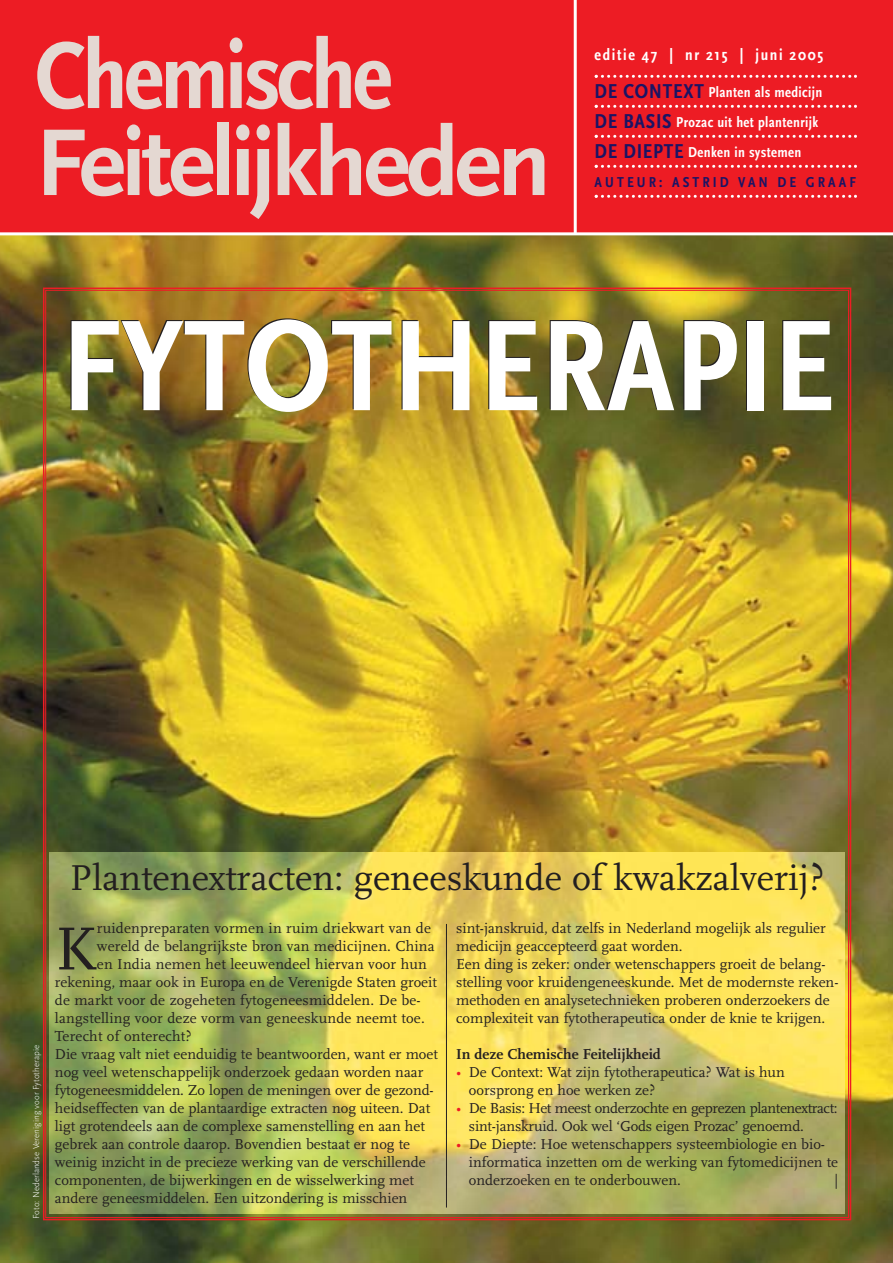
<style>
.page{position:relative;width:893px;height:1263px;background:#fff}
.page>*{position:absolute;margin:0;border:0;box-sizing:border-box;transform-origin:0 0}
.t1{font:135px "Scala Sans Bold Con";color:#fff}
.t2{font:700 99px "Scala Sans";letter-spacing:-.04em;color:#e4d8d2}
.t3{font:99px "Scala Sans Bold Con";letter-spacing:-.035em;color:#e4d8d2}
.t4{font:63.3px "Scala";color:#231f20}
.t5{font:37.5px "Scala";color:#231f20}
.t6{font:16.5px "Scala Sans Bold Con";letter-spacing:.1em;color:#fff}
.t7{font:15px/18px "Scala";color:#231f20}
.t8{font:15px/30px "Scala Sans Bold Con";letter-spacing:.025em;color:#fff}
.t9{font:15px/18px "Scala";letter-spacing:-.025em;color:#231f20}
.t10{font:700 15px "Scala";color:#231f20}
.t11{font:300 9px "Scala Sans";color:#fff}
.s1{font-size:21px;color:#1b1464}
.s2{color:#1b1464}
.s3{color:#ed1c24}
</style>
<div class="page">
<img style="left:0;top:235px;width:892px;height:1028px">
<img style="left:49px;top:853px;width:795px;height:360px">
<div style="left:0;top:0;width:892px;height:234px;background:#ed1c24"></div>
<svg style="left:594px;top:75px;width:262px;height:3px"></svg>
<svg style="left:594px;top:105px;width:262px;height:3px"></svg>
<svg style="left:594px;top:135px;width:262px;height:3px"></svg>
<svg style="left:594px;top:165px;width:262px;height:3px"></svg>
<svg style="left:594px;top:195px;width:262px;height:3px"></svg>
<hr style="left:573px;top:0;width:3px;height:234px;background:#fff">
<hr style="left:0;top:232px;width:892px;height:3px;background:#fff">
<hr style="left:446px;top:924px;width:1px;height:284px;background:#231f20">
<h2 class="t3" style="left:35px;top:36px;width:358px">Chemische</h2>
<h2 class="t2" style="left:35px;top:123px;width:517px">Feitelijkheden</h2>
<p class="t6" style="left:594px;top:48px;width:230px">editie 47 | nr 215 | juni 2005</p>
<p class="t8" style="left:594px;top:78px;width:263px"><span class="s1">DE CONTEXT</span> Planten als medicijn<br><span class="s1">DE BASIS</span> Prozac uit het plantenrijk<br><span class="s1">DE DIEPTE</span> Denken in systemen<br><span class="s2">AUTEUR: ASTRID VAN DE GRAAF</span></p>
<h1 class="t1" style="left:62px;top:312px;width:774px">FYTOTHERAPIE</h1>
<p class="t11" style="left:33px;top:1219px;width:175px;rotate:-90deg">Foto: Nederlandse Vereniging voor Fytotherapie</p>
<h3 class="t5" style="left:70px;top:864px;width:756px">Plantenextracten: geneeskunde of kwakzalverij?</h3>
<h3 class="t4" style="left:55px;top:924px;width:43px">K</h3>
<p class="t7" style="left:97px;top:921px;width:335px">ruidenpreparaten vormen in ruim driekwart van de</p>
<p class="t7" style="left:97px;top:939px;width:339px">wereld de belangrijkste bron van medicijnen. China</p>
<p class="t7" style="left:97px;top:957px;width:331px">en India nemen het leeuwendeel hiervan voor hun</p>
<p class="t7" style="left:55px;top:975px;width:383px">rekening, maar ook in Europa en de Verenigde Staten groeit</p>
<p class="t7" style="left:55px;top:993px;width:367px">de markt voor de zogeheten fytogeneesmiddelen. De be-</p>
<p class="t7" style="left:55px;top:1011px;width:371px">langstelling voor deze vorm van geneeskunde neemt toe.</p>
<p class="t7" style="left:55px;top:1029px;width:138px">Terecht of onterecht?</p>
<p class="t7" style="left:55px;top:1047px;width:384px">Die vraag valt niet eenduidig te beantwoorden, want er moet</p>
<p class="t7" style="left:55px;top:1065px;width:370px">nog veel wetenschappelijk onderzoek gedaan worden naar</p>
<p class="t7" style="left:55px;top:1083px;width:380px">fytogeneesmiddelen. Zo lopen de meningen over de gezond-</p>
<p class="t7" style="left:55px;top:1101px;width:377px">heidseffecten van de plantaardige extracten nog uiteen. Dat</p>
<p class="t7" style="left:55px;top:1119px;width:371px">ligt grotendeels aan de complexe samenstelling en aan het</p>
<p class="t7" style="left:55px;top:1137px;width:356px">gebrek aan controle daarop. Bovendien bestaat er nog te</p>
<p class="t7" style="left:55px;top:1155px;width:372px">weinig inzicht in de precieze werking van de verschillende</p>
<p class="t7" style="left:55px;top:1173px;width:360px">componenten, de bijwerkingen en de wisselwerking met</p>
<p class="t7" style="left:55px;top:1191px;width:354px">andere geneesmiddelen. Een uitzondering is misschien</p>
<p class="t7" style="left:456px;top:921px;width:384px">sint-janskruid, dat zelfs in Nederland mogelijk als regulier medicijn geaccepteerd gaat worden.<br>Een ding is zeker: onder wetenschappers groeit de belang&shy;stelling voor kruidengeneeskunde. Met de modernste reken&shy;methoden en analysetechnieken proberen onderzoekers de complexiteit van fytotherapeutica onder de knie te krijgen.</p>
<p class="t10" style="left:456px;top:1049px;width:206px">In deze Chemische Feitelijkheid</p>
<p class="t7" style="left:469px;top:1065px;width:317px;text-indent:-13px"><span class="s3">•</span> De Context: Wat zijn fytotherapeutica? Wat is hun oorsprong en hoe werken ze?</p>
<p class="t9" style="left:469px;top:1101px;width:370px;text-indent:-13px"><span class="s3">•</span> De Basis: Het meest onderzochte en geprezen plantenextract: sint-janskruid. Ook wel ‘Gods eigen Prozac’ genoemd.</p>
<p class="t7" style="left:469px;top:1137px;width:371px;text-indent:-13px"><span class="s3">•</span> De Diepte: Hoe wetenschappers systeembiologie en bio&shy;informatica inzetten om de werking van fytomedicijnen te onderzoeken en te onderbouwen.</p>
<p class="t7" style="left:834px;top:1173px;width:5px">|</p>
</div>
